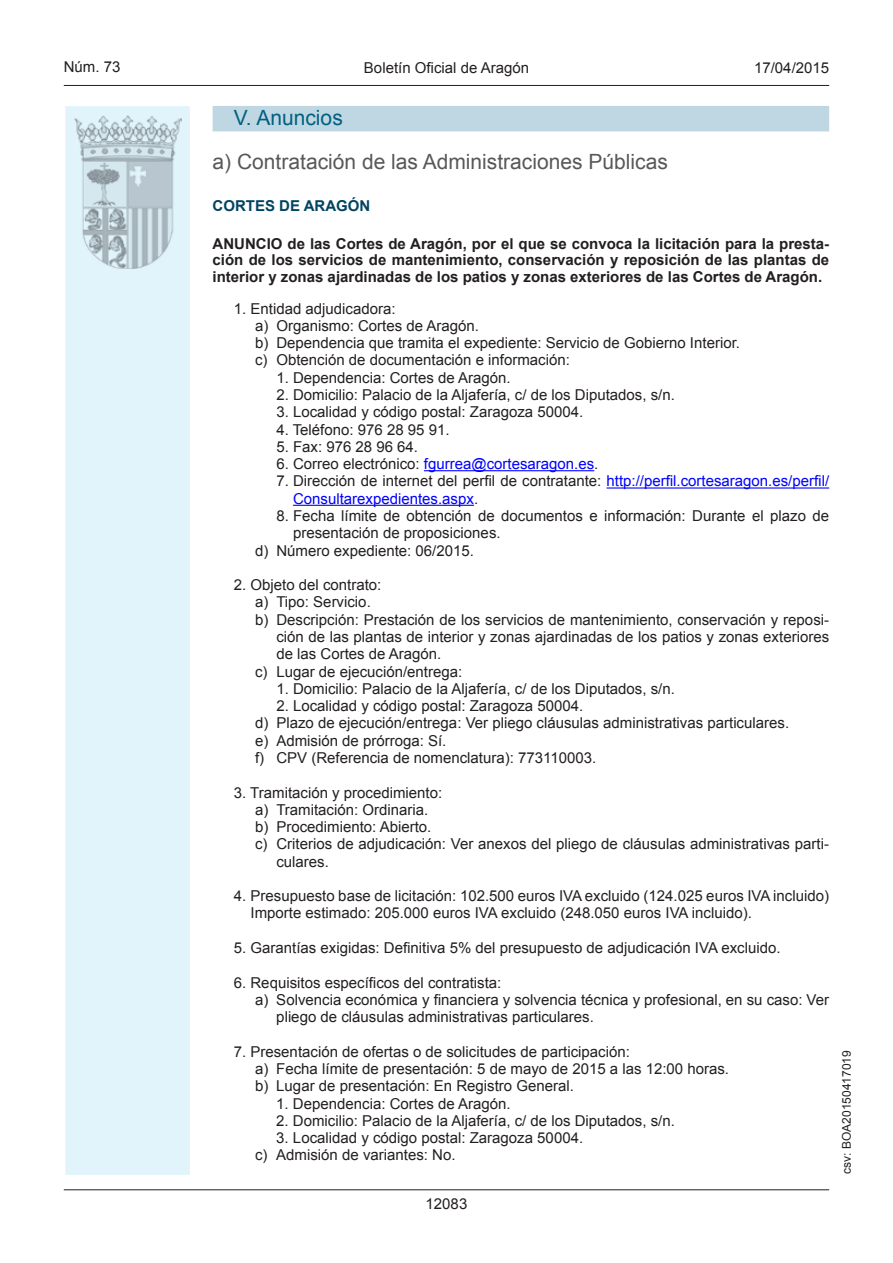
<style>
.page{position:relative;width:893px;height:1263px;background:#fff}
.page>*{position:absolute;margin:0;border:0;box-sizing:border-box;transform-origin:0 0}
.t1{font:21px "Arial";color:#57585a}
.t2{font:21px "Arial";color:#006180}
.t3{font:15px/17.2px "Arial";color:#231f20}
.t4{font:700 15px/16.5px "Arial";color:#231f20;text-align:justify}
.t5{font:15px/17.2px "Arial";color:#00f}
.t6{font:700 15px "Arial";color:#004462}
.t7{font:12px "Arial";color:#231f20}
.s1{color:#231f20}
</style>
<div class="page">
<hr style="left:64px;top:85px;width:765px;height:1px;background:#231f20">
<div style="left:64px;top:105px;width:127px;height:1071px;background:#e1f4fc;border:2px solid #fff"></div>
<img style="left:75px;top:115px;width:106px;height:153px">
<hr style="left:64px;top:1189px;width:765px;height:1px;background:#231f20">
<div style="left:213px;top:106px;width:616px;height:25px;background:#bfd6e3"></div>
<hr style="left:424px;top:470px;width:170px;height:1px;background:#00f">
<hr style="left:607px;top:487px;width:222px;height:2px;background:#00f">
<hr style="left:293px;top:505px;width:181px;height:1px;background:#00f">
<p class="t3" style="left:64px;top:59px;width:58px">Núm. 73</p>
<p class="t3" style="left:364px;top:59px;width:167px">Boletín Oficial de Aragón</p>
<p class="t3" style="left:754px;top:59px;width:77px">17/04/2015</p>
<h1 class="t2" style="left:234px;top:104px;width:110px">V. Anuncios</h1>
<h1 class="t1" style="left:213px;top:148px;width:457px">a) Contratación de las Administraciones Públicas</h1>
<p class="t6" style="left:213px;top:196px;width:159px">CORTES DE ARAGÓN</p>
<p class="t4" style="left:213px;top:236px;width:618px">ANUNCIO de las Cortes de Aragón, por el que se convoca la licitación para la presta&shy;ción de los servicios de mantenimiento, conservación y reposición de las plantas de interior y zonas ajardinadas de los patios y zonas exteriores de las Cortes de Aragón.</p>
<p class="t3" style="left:255px;top:300px;width:486px;text-indent:-21px">1. Entidad adjudicadora:<br>a) Organismo: Cortes de Aragón.<br>b) Dependencia que tramita el expediente: Servicio de Gobierno Interior. c) Obtención de documentación e información:</p>
<p class="t3" style="left:276px;top:369px;width:236px">1. Dependencia: Cortes de Aragón.</p>
<p class="t3" style="left:276px;top:386px;width:400px">2. Domicilio: Palacio de la Aljafería, c/ de los Diputados, s/n.</p>
<p class="t3" style="left:276px;top:404px;width:308px">3. Localidad y código postal: Zaragoza 50004.</p>
<p class="t3" style="left:276px;top:421px;width:175px">4. Teléfono: 976 28 95 91.</p>
<p class="t3" style="left:276px;top:438px;width:143px">5. Fax: 976 28 96 64.</p>
<p class="t5" style="left:276px;top:455px;width:324px"><span class="s1">6. Correo electrónico:</span> fgurrea@cortesaragon.es<span class="s1">.</span></p>
<p class="t5" style="left:293px;top:473px;width:538px;text-indent:-17px"><span class="s1">7. Dirección de internet del perfil de contratante:</span> http://perfil.cortesaragon.es/perfil/<br>Consultarexpedientes.aspx<span class="s1">.</span></p>
<p class="t3" style="left:276px;top:507px;width:554px">8. Fecha límite de obtención de documentos e información: Durante el plazo de</p>
<p class="t3" style="left:293px;top:525px;width:209px">presentación de proposiciones.</p>
<p class="t3" style="left:255px;top:542px;width:220px">d) Número expediente: 06/2015.</p>
<p class="t3" style="left:234px;top:576px;width:149px">2. Objeto del contrato:</p>
<p class="t3" style="left:255px;top:594px;width:117px">a) Tipo: Servicio.</p>
<p class="t3" style="left:255px;top:611px;width:576px">b) Descripción: Prestación de los servicios de mantenimiento, conservación y reposi-</p>
<p class="t3" style="left:276px;top:628px;width:554px">ción de las plantas de interior y zonas ajardinadas de los patios y zonas exteriores</p>
<p class="t3" style="left:276px;top:645px;width:167px">de las Cortes de Aragón.</p>
<p class="t3" style="left:255px;top:663px;width:209px">c) Lugar de ejecución/entrega:</p>
<p class="t3" style="left:276px;top:680px;width:400px">1. Domicilio: Palacio de la Aljafería, c/ de los Diputados, s/n.</p>
<p class="t3" style="left:255px;top:697px;width:536px;text-indent:21px">2. Localidad y código postal: Zaragoza 50004.<br>d) Plazo de ejecución/entrega: Ver pliego cláusulas administrativas particulares. e) Admisión de prórroga: Sí.<br>f) CPV (Referencia de nomenclatura): 773110003.</p>
<p class="t3" style="left:234px;top:784px;width:210px">3. Tramitación y procedimiento:</p>
<p class="t3" style="left:255px;top:801px;width:175px">a) Tramitación: Ordinaria.</p>
<p class="t3" style="left:255px;top:818px;width:178px">b) Procedimiento: Abierto.</p>
<p class="t3" style="left:255px;top:836px;width:575px">c) Criterios de adjudicación: Ver anexos del pliego de cláusulas administrativas parti-</p>
<p class="t3" style="left:276px;top:853px;width:54px">culares.</p>
<p class="t3" style="left:250px;top:887px;width:580px;text-indent:-17px">4. Presupuesto base de licitación: 102.500 euros IVA excluido (124.025 euros IVA incluido)<br>Importe estimado: 205.000 euros IVA excluido (248.050 euros IVA incluido).</p>
<p class="t3" style="left:234px;top:939px;width:548px">5. Garantías exigidas: Definitiva 5% del presupuesto de adjudicación IVA excluido.</p>
<p class="t3" style="left:234px;top:974px;width:269px">6. Requisitos específicos del contratista:</p>
<p class="t3" style="left:255px;top:991px;width:576px">a) Solvencia económica y financiera y solvencia técnica y profesional, en su caso: Ver</p>
<p class="t3" style="left:276px;top:1008px;width:319px">pliego de cláusulas administrativas particulares.</p>
<p class="t3" style="left:255px;top:1043px;width:476px;text-indent:-21px">7. Presentación de ofertas o de solicitudes de participación:<br>a) Fecha límite de presentación: 5 de mayo de 2015 a las 12:00 horas. b) Lugar de presentación: En Registro General.</p>
<p class="t3" style="left:276px;top:1095px;width:236px">1. Dependencia: Cortes de Aragón.</p>
<p class="t3" style="left:276px;top:1112px;width:400px">2. Domicilio: Palacio de la Aljafería, c/ de los Diputados, s/n.</p>
<p class="t3" style="left:255px;top:1129px;width:330px;text-indent:21px">3. Localidad y código postal: Zaragoza 50004. c) Admisión de variantes: No.</p>
<p class="t3" style="left:426px;top:1195px;width:43px">12083</p>
<p class="t7" style="left:839px;top:1174px;width:125px;rotate:-90deg">csv: BOA20150417019</p>
</div>
